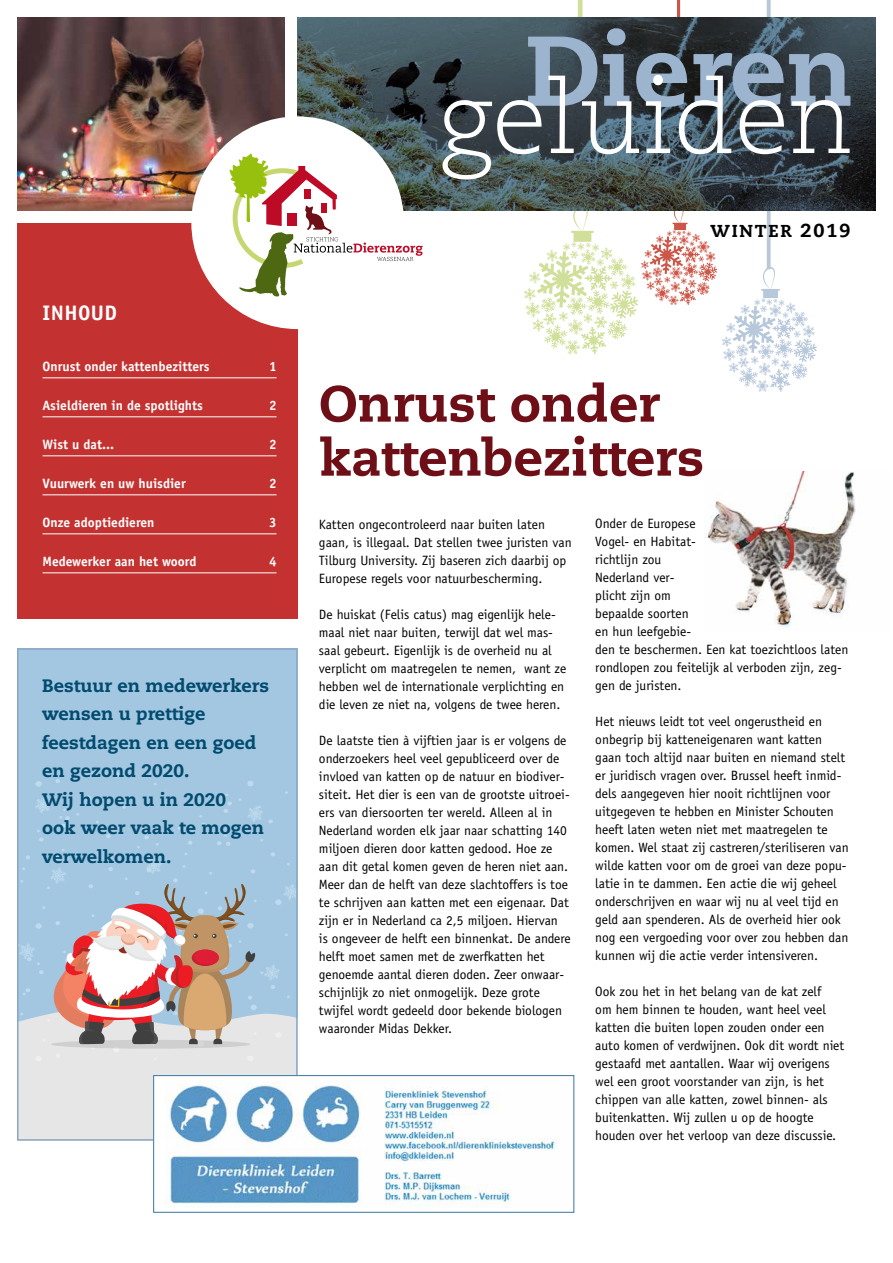
<style>
.page{position:relative;width:893px;height:1263px;background:#fff}
.page>*{position:absolute;margin:0;border:0;box-sizing:border-box;transform-origin:0 0}
.t1{font:800 51px/54px "Caecilia LT Std";color:#6e0e16}
.t2{font:700 21px "Officina Sans";letter-spacing:.02em;color:#fff}
.t3{font:800 18px/28.5px "Caecilia LT Std";color:#004b6e}
.t4{font:800 17.25px "Caecilia LT Std";letter-spacing:.1em;color:#000}
.t5{font:13.5px/18px "Officina Sans";color:#000}
.t6{font:700 13.5px "Officina Sans";color:#fff}
.s1{font-size:18.75px}
</style>
<div class="page">
<div style="left:17px;top:648px;width:281px;height:424px;background:#a3c6e1"></div>
<svg style="left:20px;top:772px;width:275px;height:366px"></svg>
<div style="left:17px;top:648px;width:281px;height:493px;border:2px solid #8aa6c4"></div>
<svg style="left:767px;top:0;width:4px;height:17px"></svg>
<hr style="left:677px;top:0;width:3px;height:207px;background:#cc5748">
<svg style="left:524px;top:210px;width:293px;height:182px"></svg>
<hr style="left:578px;top:0;width:4px;height:207px;background:#d0df99">
<img style="left:17px;top:17px;width:268px;height:193px">
<svg style="left:298px;top:17px;width:578px;height:193px"></svg>
<div style="left:17px;top:223px;width:281px;height:396px;background:#c33231"></div>
<div style="left:191px;top:116px;width:213px;height:213px;background:#fff;border-radius:50%"></div>
<svg style="left:230px;top:154px;width:193px;height:142px"></svg>
<hr style="left:43px;top:377px;width:234px;height:1px;background:#fff">
<hr style="left:43px;top:416px;width:234px;height:1px;background:#fff">
<hr style="left:43px;top:455px;width:234px;height:1px;background:#fff">
<hr style="left:43px;top:494px;width:234px;height:1px;background:#fff">
<hr style="left:43px;top:533px;width:234px;height:1px;background:#fff">
<hr style="left:43px;top:572px;width:234px;height:1px;background:#fff">
<svg style="left:443px;top:28px;width:407px;height:151px"></svg>
<div style="left:154px;top:1075px;width:420px;height:137px;background:#fff"></div>
<img style="left:165px;top:1080px;width:392px;height:127px">
<div style="left:153px;top:1075px;width:421px;height:138px;border:1px solid #3775a1"></div>
<img style="left:705px;top:471px;width:151px;height:160px">
<h2 class="t2" style="left:43px;top:300px;width:76px">INHOUD</h2>
<p class="t6" style="left:43px;top:358px;width:169px">Onrust onder kattenbezitters</p>
<p class="t6" style="left:269px;top:358px;width:9px">1</p>
<p class="t6" style="left:43px;top:397px;width:162px">Asieldieren in de spotlights</p>
<p class="t6" style="left:269px;top:397px;width:9px">2</p>
<p class="t6" style="left:43px;top:436px;width:73px">Wist u dat...</p>
<p class="t6" style="left:269px;top:436px;width:9px">2</p>
<p class="t6" style="left:43px;top:475px;width:145px">Vuurwerk en uw huisdier</p>
<p class="t6" style="left:269px;top:475px;width:9px">2</p>
<p class="t6" style="left:43px;top:514px;width:114px">Onze adoptiedieren</p>
<p class="t6" style="left:269px;top:514px;width:9px">3</p>
<p class="t6" style="left:43px;top:553px;width:155px">Medewerker aan het woord</p>
<p class="t6" style="left:269px;top:553px;width:9px">4</p>
<h3 class="t3" style="left:42px;top:671px;width:228px">Bestuur en medewerkers wensen u prettige feestdagen en een goed en gezond 2020.<br>Wij hopen u in 2020<br>ook weer vaak te mogen verwelkomen.</h3>
<p class="t4" style="left:710px;top:220px;width:142px">WINTER <span class="s1">2019</span></p>
<h1 class="t1" style="left:319px;top:377px;width:387px">Onrust onder kattenbezitters</h1>
<p class="t5" style="left:319px;top:515px;width:254px">Katten ongecontroleerd naar buiten laten gaan, is illegaal. Dat stellen twee juristen van Tilburg University. Zij baseren zich daarbij op Europese regels voor natuurbescherming.</p>
<p class="t5" style="left:319px;top:605px;width:249px">De huiskat (Felis catus) mag eigenlijk hele&shy;maal niet naar buiten, terwijl dat wel mas&shy;saal gebeurt. Eigenlijk is de overheid nu al verplicht om maatregelen te nemen, want ze hebben wel de internationale verplichting en die leven ze niet na, volgens de twee heren.</p>
<p class="t5" style="left:319px;top:731px;width:253px">De laatste tien à vijftien jaar is er volgens de onderzoekers heel veel gepubliceerd over de invloed van katten op de natuur en biodiver&shy;siteit. Het dier is een van de grootste uitroei&shy;ers van diersoorten ter wereld. Alleen al in Nederland worden elk jaar naar schatting 140 miljoen dieren door katten gedood. Hoe ze aan dit getal komen geven de heren niet aan.<br>Meer dan de helft van deze slachtoffers is toe te schrijven aan katten met een eigenaar. Dat zijn er in Nederland ca 2,5 miljoen. Hiervan<br>is ongeveer de helft een binnenkat. De andere helft moet samen met de zwerfkatten het genoemde aantal dieren doden. Zeer onwaar&shy;schijnlijk zo niet onmogelijk. Deze grote twijfel wordt gedeeld door bekende biologen waaronder Midas Dekker.</p>
<p class="t5" style="left:595px;top:515px;width:255px">Onder de Europese<br>Vogel- en Habitat-<br>richtlijn zou<br>Nederland ver-<br>plicht zijn om<br>bepaalde soorten<br>en hun leefgebie-<br>den te beschermen. Een kat toezichtloos laten rondlopen zou feitelijk al verboden zijn, zeg&shy;gen de juristen.</p>
<p class="t5" style="left:595px;top:713px;width:255px">Het nieuws leidt tot veel ongerustheid en onbegrip bij katteneigenaren want katten gaan toch altijd naar buiten en niemand stelt er juridisch vragen over. Brussel heeft inmid&shy;dels aangegeven hier nooit richtlijnen voor uitgegeven te hebben en Minister Schouten heeft laten weten niet met maatregelen te komen. Wel staat zij castreren/steriliseren van wilde katten voor om de groei van deze popu&shy;latie in te dammen. Een actie die wij geheel onderschrijven en waar wij nu al veel tijd en geld aan spenderen. Als de overheid hier ook nog een vergoeding voor over zou hebben dan kunnen wij die actie verder intensiveren.</p>
<p class="t5" style="left:595px;top:983px;width:250px">Ook zou het in het belang van de kat zelf<br>om hem binnen te houden, want heel veel katten die buiten lopen zouden onder een auto komen of verdwijnen. Ook dit wordt niet gestaafd met aantallen. Waar wij overigens wel een groot voorstander van zijn, is het chippen van alle katten, zowel binnen- als buitenkatten. Wij zullen u op de hoogte houden over het verloop van deze discussie.</p>
</div>
